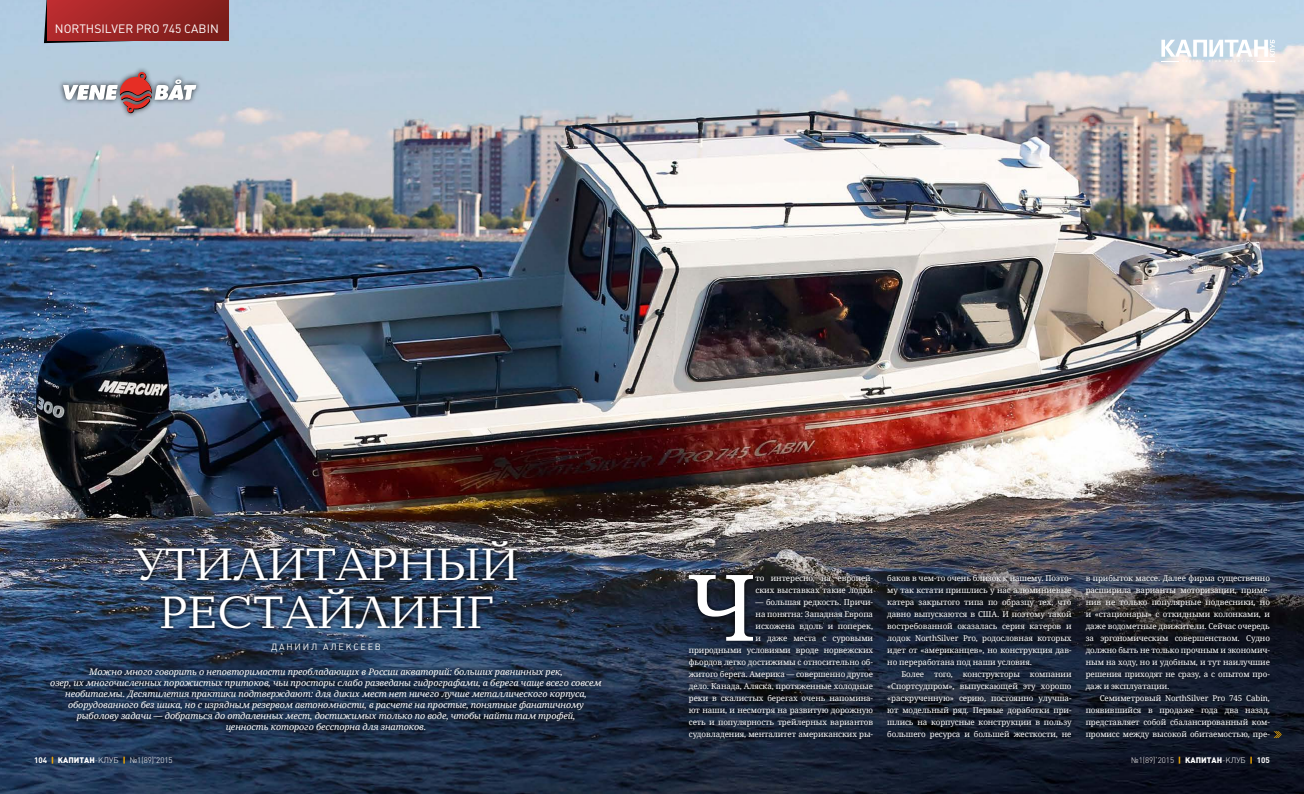
<style>
.page{position:relative;width:1304px;height:794px;background:#fff}
.page>*{position:absolute;margin:0;border:0;box-sizing:border-box;transform-origin:0 0}
.t1{font:92px "Droid Serif";color:#fff}
.t2{font:47px/48px "Baltica C";color:#fff;text-align:center}
.t3{font:12px "Plumb";color:#fff}
.t4{font:italic 9px/11px "Droid Serif";letter-spacing:-.01em;color:#fff;text-align:center}
.t5{font:9px "Plumb";letter-spacing:.2em;color:#fff}
.t6{font:8px/12px "Droid Serif";letter-spacing:-.01em;color:#fff;text-align:justify}
.t7{font:300 8px "Plumb";color:#fff}
.s1{font-weight:700}
.s2{font-weight:900;color:#f9ae00}
.s3{font-family:"Plumb Soft";font-weight:900}
.s4{font-weight:900}
</style>
<div class="page">
<img style="left:0;top:0;width:1304px;height:794px">
<svg style="left:1161px;top:40px;width:114px;height:22px"></svg>
<svg style="left:683px;top:569px;width:592px;height:175px;background:#19202e"></svg>
<svg style="left:1274px;top:731px;width:8px;height:7px"></svg>
<img style="left:128px;top:535px;width:394px;height:98px">
<svg style="left:45px;top:662px;width:562px;height:74px;background:#1a2c45"></svg>
<svg style="left:266px;top:638px;width:120px;height:18px;background:#253c5a"></svg>
<svg style="left:44px;top:0;width:185px;height:43px"></svg>
<div style="left:47px;top:0;width:182px;height:41px;background:linear-gradient(to right,#b92c2f,#7b1d1a)"></div>
<div style="left:58px;top:67px;width:144px;height:52px;background:#000;opacity:.75"></div>
<svg style="left:63px;top:72px;width:133px;height:41px"></svg>
<h3 class="t3" style="left:55px;top:22px;width:165px">NORTHSILVER PRO 745 CABIN</h3>
<h2 class="t2" style="left:133px;top:542px;width:387px">УТИЛИТАРНЫЙ<br>РЕСТАЙЛИНГ</h2>
<p class="t4" style="left:50px;top:666px;width:553px">Можно много говорить о неповторимости преобладающих в России акваторий: больших равнинных рек,<br>озер, их многочисленных порожистых притоков, чьи просторы слабо разведаны гидрографами, а берега чаще всего совсем необитаемы. Десятилетия практики подтверждают: для диких мест нет ничего лучше металлического корпуса, оборудованного без шика, но с изрядным резервом автономности, в расчете на простые, понятные фанатичному рыболову задачи — добраться до отдаленных мест, достижимых только по воде, чтобы найти там трофей,<br>ценность которого бесспорна для знатоков.</p>
<p class="t5" style="left:271px;top:641px;width:111px">ДАНИИЛ АЛЕКСЕЕВ</p>
<h1 class="t1" style="left:687px;top:550px;width:71px">Ч</h1>
<p class="t6" style="left:756px;top:572px;width:119px">то интересно, на европей&shy;ских выставках такие лодки</p>
<p class="t6" style="left:689px;top:596px;width:186px;text-align:right">— большая редкость. Причи-<br>на понятна: Западная Европа<br>исхожена вдоль и поперек,<br>и даже места с суровыми<br>природными условиями вроде норвежских фьордов легко достижимы с относительно об&shy;житого берега. Америка — совершенно другое дело. Канада, Аляска, протяженные холодные реки в скалистых берегах очень напомина&shy;ют наши, и несмотря на развитую дорожную сеть и популярность трейлерных вариантов судовладения, менталитет американских ры-</p>
<p class="t6" style="left:887px;top:572px;width:186px">баков в чем-то очень близок к нашему. Поэто&shy;му так кстати пришлись у нас алюминиевые катера закрытого типа по образцу тех, что давно выпускаются в США. И поэтому такой востребованной оказалась серия катеров и лодок NorthSilver Pro, родословная которых идет от «американцев», но конструкция дав&shy;но переработана под наши условия.</p>
<p class="t6" style="left:887px;top:668px;width:186px;text-indent:14px">Более того, конструкторы компании «Спортсудпром», выпускающей эту хорошо «раскрученную» серию, постоянно улучша&shy;ют модельный ряд. Первые доработки при&shy;шлись на корпусные конструкции в пользу большего ресурса и большей жесткости, не</p>
<p class="t6" style="left:1086px;top:572px;width:186px">в прибыток массе. Далее фирма существенно расширила варианты моторизации, приме&shy;нив не только популярные подвесники, но и «стационары» с откидными колонками, и даже водометные движители. Сейчас очередь за эргономическим совершенством. Судно должно быть не только прочным и экономич&shy;ным на ходу, но и удобным, и тут наилучшие решения приходят не сразу, а с опытом про&shy;даж и эксплуатации.</p>
<p class="t6" style="left:1086px;top:692px;width:186px;text-indent:14px">Семиметровый NorthSilver Pro 745 Cabin, появившийся в продаже года два назад, представляет собой сбалансированный ком&shy;промисс между высокой обитаемостью, пре-</p>
<p class="t7" style="left:34px;top:756px;width:140px"><span class="s1">104</span> <span class="s2">|</span> <span class="s3">КАПИТАН</span>-КЛУБ <span class="s2">|</span> №1(89)’2015</p>
<p class="t7" style="left:1131px;top:756px;width:140px">№1(89)’2015 <span class="s2">|</span> <span class="s4">КАПИТАН</span>-КЛУБ <span class="s2">|</span> <span class="s1">105</span></p>
</div>
